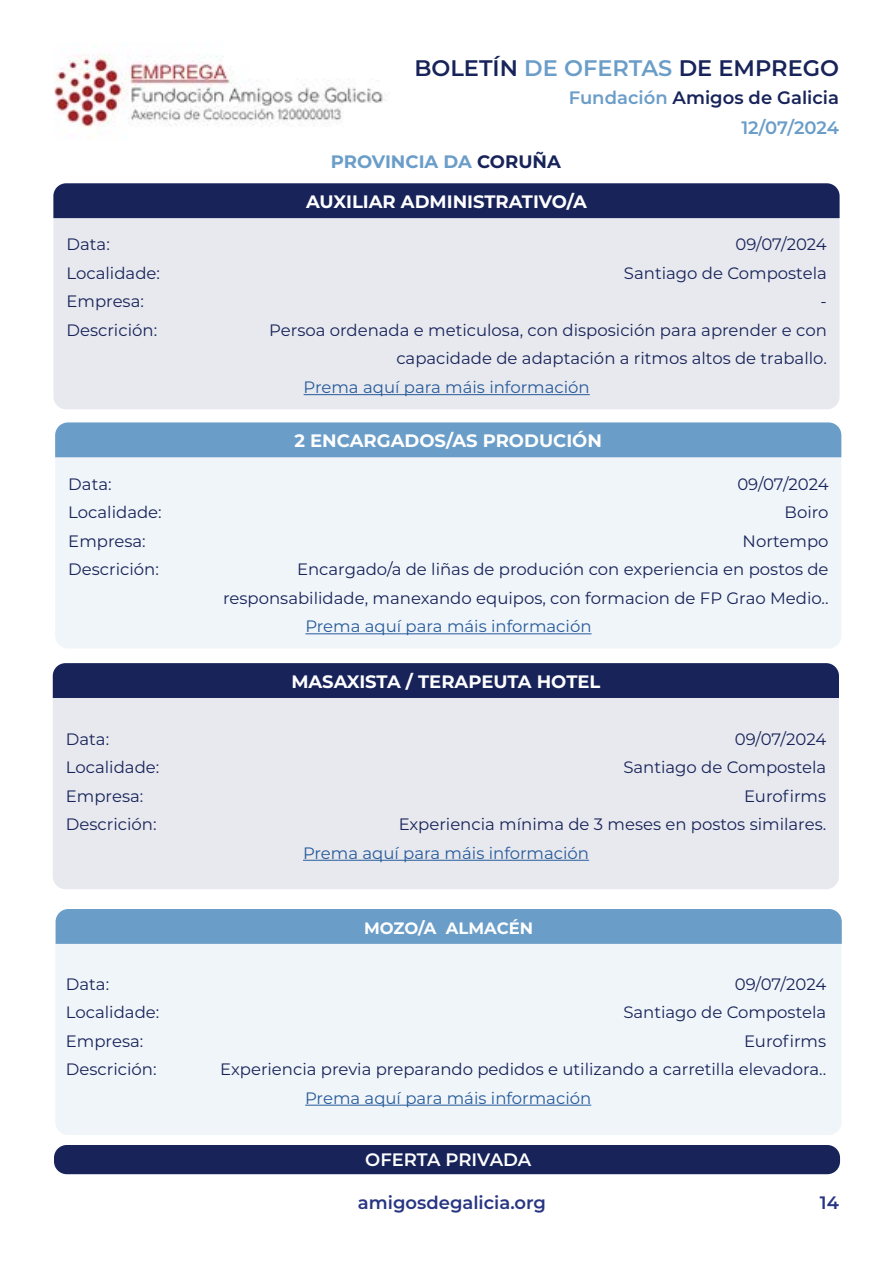
<style>
.page{position:relative;width:893px;height:1263px;background:#fff}
.page>*{position:absolute;margin:0;border:0;box-sizing:border-box;transform-origin:0 0}
.t1{font:600 22.5px "Montserrat";color:#172359}
.t2{font:700 18px "Montserrat";color:#fff}
.t3{font:600 18px "Montserrat";color:#172359}
.t4{font:600 18px "Montserrat";color:#283583}
.t5{font:700 18px "Montserrat";color:#6a9dc8}
.t6{font:600 18px "Montserrat";letter-spacing:-.005em;color:#fff}
.t7{font:600 18px "Montserrat";letter-spacing:-.005em;color:#6a9dc8}
.t8{font:16.5px/28.5px "Montserrat";color:#172359;text-align:right}
.t9{font:16.5px "Montserrat";color:#275b9b}
.t10{font:700 16.5px "Montserrat";color:#fff}
.s1{color:#6a9dc8}
.s2{color:#172359}
</style>
<div class="page">
<img style="left:54px;top:54px;width:333px;height:83px">
<div style="left:56px;top:944px;width:785px;height:191px;background:#f0f5f9"></div>
<div style="left:56px;top:909px;width:786px;height:35px;background:#6a9dc8"></div>
<hr style="left:305px;top:1105px;width:286px;height:1px;background:#275b9b">
<div style="left:54px;top:1145px;width:786px;height:29px;background:#172359;border-radius:13px"></div>
<div style="left:53px;top:218px;width:787px;height:191px;background:#e8e9ee"></div>
<div style="left:53px;top:698px;width:786px;height:191px;background:#e8e9ee"></div>
<div style="left:55px;top:457px;width:786px;height:191px;background:#f0f5f9"></div>
<div style="left:53px;top:183px;width:787px;height:35px;background:#172359"></div>
<div style="left:53px;top:663px;width:786px;height:35px;background:#172359"></div>
<div style="left:55px;top:422px;width:786px;height:35px;background:#6a9dc8"></div>
<hr style="left:304px;top:394px;width:286px;height:1px;background:#275b9b">
<hr style="left:303px;top:860px;width:286px;height:1px;background:#275b9b">
<hr style="left:305px;top:633px;width:286px;height:1px;background:#275b9b">
<h1 class="t1" style="left:414px;top:52px;width:426px">BOLETÍN <span class="s1">DE OFERTAS</span> DE EMPREGO</h1>
<p class="t3" style="left:569px;top:85px;width:272px"><span class="s1">Fundación</span> Amigos de Galicia</p>
<p class="t5" style="left:331px;top:148px;width:232px">PROVINCIA DA <span class="s2">CORUÑA</span></p>
<p class="t2" style="left:306px;top:189px;width:282px">AUXILIAR ADMINISTRATIVO/A</p>
<p class="t7" style="left:741px;top:115px;width:99px">12/07/2024</p>
<p class="t8" style="left:67px;top:230px;width:45px">Data:</p>
<p class="t8" style="left:736px;top:230px;width:93px">09/07/2024</p>
<p class="t8" style="left:67px;top:258px;width:95px">Localidade:</p>
<p class="t8" style="left:624px;top:258px;width:204px">Santiago de Compostela</p>
<p class="t8" style="left:67px;top:287px;width:79px">Empresa:</p>
<p class="t8" style="left:820px;top:287px;width:8px">-</p>
<p class="t8" style="left:67px;top:315px;width:92px">Descrición:</p>
<p class="t8" style="left:269px;top:315px;width:559px">Persoa ordenada e meticulosa, con disposición para aprender e con capacidade de adaptación a ritmos altos de traballo.</p>
<p class="t9" style="left:304px;top:376px;width:288px">Prema aquí para máis información</p>
<p class="t2" style="left:294px;top:428px;width:309px">2 ENCARGADOS/AS PRODUCIÓN</p>
<p class="t8" style="left:68px;top:469px;width:45px">Data:</p>
<p class="t8" style="left:737px;top:469px;width:93px">09/07/2024</p>
<p class="t8" style="left:68px;top:497px;width:95px">Localidade:</p>
<p class="t8" style="left:785px;top:497px;width:45px">Boiro</p>
<p class="t8" style="left:68px;top:526px;width:79px">Empresa:</p>
<p class="t8" style="left:743px;top:526px;width:88px">Nortempo</p>
<p class="t8" style="left:68px;top:554px;width:92px">Descrición:</p>
<p class="t8" style="left:223px;top:554px;width:607px">Encargado/a de liñas de produción con experiencia en postos de responsabilidade, manexando equipos, con formacion de FP Grao Medio..</p>
<p class="t9" style="left:305px;top:615px;width:288px">Prema aquí para máis información</p>
<p class="t2" style="left:291px;top:668px;width:311px">MASAXISTA / TERAPEUTA HOTEL</p>
<p class="t8" style="left:66px;top:724px;width:45px">Data:</p>
<p class="t8" style="left:735px;top:724px;width:93px">09/07/2024</p>
<p class="t8" style="left:66px;top:752px;width:95px">Localidade:</p>
<p class="t8" style="left:623px;top:752px;width:204px">Santiago de Compostela</p>
<p class="t8" style="left:66px;top:781px;width:79px">Empresa:</p>
<p class="t8" style="left:744px;top:781px;width:84px">Eurofirms</p>
<p class="t8" style="left:66px;top:809px;width:92px">Descrición:</p>
<p class="t8" style="left:399px;top:809px;width:429px">Experiencia mínima de 3 meses en postos similares.</p>
<p class="t9" style="left:303px;top:841px;width:288px">Prema aquí para máis información</p>
<p class="t10" style="left:364px;top:917px;width:171px">MOZO/A ALMACÉN</p>
<p class="t8" style="left:66px;top:969px;width:45px">Data:</p>
<p class="t8" style="left:735px;top:969px;width:93px">09/07/2024</p>
<p class="t8" style="left:66px;top:997px;width:95px">Localidade:</p>
<p class="t8" style="left:623px;top:997px;width:204px">Santiago de Compostela</p>
<p class="t8" style="left:66px;top:1026px;width:79px">Empresa:</p>
<p class="t8" style="left:744px;top:1026px;width:84px">Eurofirms</p>
<p class="t8" style="left:66px;top:1054px;width:92px">Descrición:</p>
<p class="t8" style="left:220px;top:1054px;width:607px">Experiencia previa preparando pedidos e utilizando a carretilla elevadora..</p>
<p class="t9" style="left:305px;top:1086px;width:288px">Prema aquí para máis información</p>
<p class="t6" style="left:365px;top:1147px;width:168px">OFERTA PRIVADA</p>
<p class="t4" style="left:358px;top:1190px;width:190px">amigosdegalicia.org</p>
<p class="t4" style="left:820px;top:1190px;width:21px">14</p>
</div>
